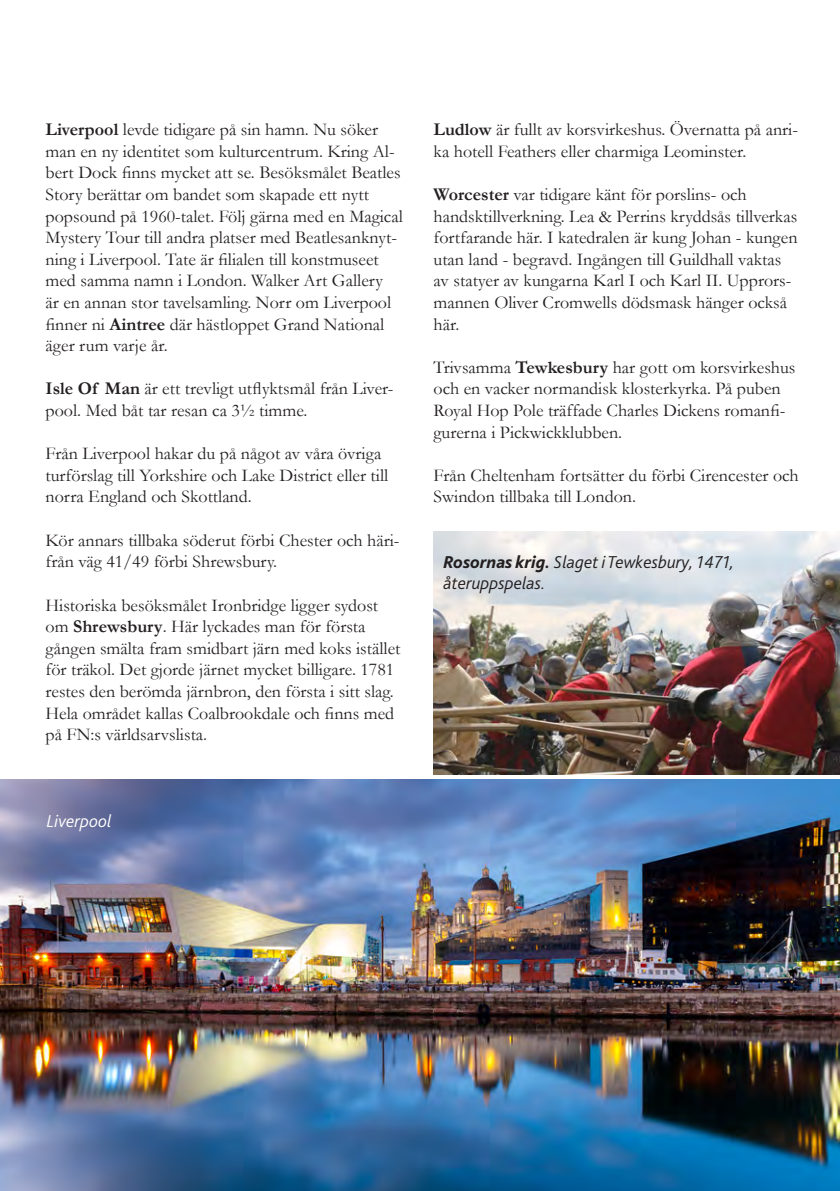
<style>
.page{position:relative;width:840px;height:1191px;background:#fff}
.page>*{position:absolute;margin:0;border:0;box-sizing:border-box;transform-origin:0 0}
.t1{font:18px/21.6px "Garamond";color:#231f20}
.t2{font:italic 300 18px/21.6px "Bliss 2";color:#231f20}
.t3{font:italic 300 18px "Bliss 2";color:#fff}
.s1{font-weight:700}
.s2{font-weight:800}
</style>
<div class="page">
<img style="left:0;top:780px;width:839px;height:411px">
<img style="left:433px;top:532px;width:406px;height:242px">
<p class="t1" style="left:46px;top:118px;width:358px"><span class="s1">Liverpool</span> levde tidigare på sin hamn. Nu söker man en ny identitet som kulturcentrum. Kring Al&shy;bert Dock finns mycket att se. Besöksmålet Beatles Story berättar om bandet som skapade ett nytt popsound på 1960-talet. Följ gärna med en Magical Mystery Tour till andra platser med Beatlesanknyt&shy;ning i Liverpool. Tate är filialen till konstmuseet med samma namn i London. Walker Art Gallery<br>är en annan stor tavelsamling. Norr om Liverpool finner ni <span class="s1">Aintree</span> där hästloppet Grand National äger rum varje år.</p>
<p class="t1" style="left:46px;top:377px;width:349px"><span class="s1">Isle Of Man</span> är ett trevligt utflyktsmål från Liver&shy;pool. Med båt tar resan ca 3½ timme.</p>
<p class="t1" style="left:46px;top:442px;width:344px">Från Liverpool hakar du på något av våra övriga turförslag till Yorkshire och Lake District eller till norra England och Skottland.</p>
<p class="t1" style="left:46px;top:529px;width:355px">Kör annars tillbaka söderut förbi Chester och häri&shy;från väg 41/49 förbi Shrewsbury.</p>
<p class="t1" style="left:46px;top:593px;width:356px">Historiska besöksmålet Ironbridge ligger sydost om <span class="s1">Shrewsbury</span>. Här lyckades man för första gången smälta fram smidbart järn med koks istället för träkol. Det gjorde järnet mycket billigare. 1781 restes den berömda järnbron, den första i sitt slag.<br>Hela området kallas Coalbrookdale och finns med på FN:s världsarvslista.</p>
<p class="t3" style="left:47px;top:810px;width:66px">Liverpool</p>
<p class="t1" style="left:433px;top:118px;width:366px"><span class="s1">Ludlow</span> är fullt av korsvirkeshus. Övernatta på anri&shy;ka hotell Feathers eller charmiga Leominster.</p>
<p class="t1" style="left:433px;top:183px;width:365px"><span class="s1">Worcester</span> var tidigare känt för porslins- och handsktillverkning. Lea &amp; Perrins kryddsås tillverkas fortfarande här. I katedralen är kung Johan - kungen utan land - begravd. Ingången till Guildhall vaktas av statyer av kungarna Karl I och Karl II. Upprors&shy;mannen Oliver Cromwells dödsmask hänger också här.</p>
<p class="t1" style="left:433px;top:356px;width:363px">Trivsamma <span class="s1">Tewkesbury</span> har gott om korsvirkeshus och en vacker normandisk klosterkyrka. På puben Royal Hop Pole träffade Charles Dickens romanfi&shy;gurerna i Pickwickklubben.</p>
<p class="t1" style="left:433px;top:464px;width:366px">Från Cheltenham fortsätter du förbi Cirencester och<br>Swindon tillbaka till London.</p>
<p class="t2" style="left:443px;top:550px;width:292px"><span class="s2">Rosornas krig.</span> Slaget i Tewkesbury, 1471, återuppspelas.</p>
</div>
